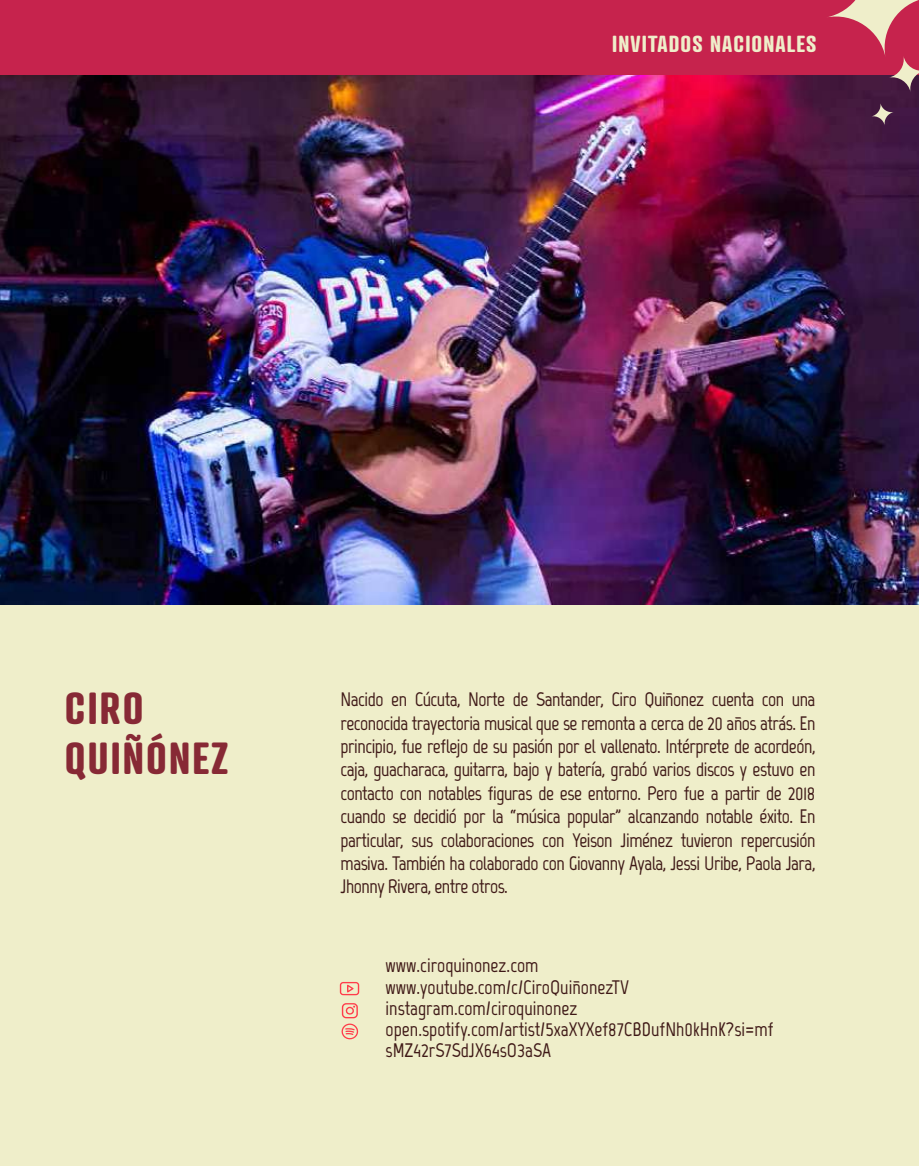
<style>
.page{position:relative;width:919px;height:1166px;background:#fff}
.page>*{position:absolute;margin:0;border:0;box-sizing:border-box;transform-origin:0 0}
.t1{font:700 43.5px/49.5px "Atrament";letter-spacing:.05em;color:#872935}
.t2{font:700 22.5px "Atrament";letter-spacing:.05em;color:#efeeca}
.t3{font:700 19.5px/23.4px "Marvel";color:#3f1917;text-align:justify}
</style>
<div class="page">
<div style="left:0;top:0;width:918px;height:1166px;background:#efeeca"></div>
<svg style="left:339px;top:982px;width:20px;height:13px"></svg>
<svg style="left:341px;top:1003px;width:17px;height:37px"></svg>
<img style="left:0;top:75px;width:918px;height:530px">
<div style="left:0;top:0;width:918px;height:75px;background:#c6234d"></div>
<svg style="left:825px;top:0;width:93px;height:93px"></svg>
<svg style="left:870px;top:103px;width:23px;height:23px"></svg>
<p class="t2" style="left:612px;top:29px;width:205px">INVITADOS NACIONALES</p>
<h1 class="t1" style="left:65px;top:683px;width:165px">CIRO<br>QUIÑÓNEZ</h1>
<p class="t3" style="left:340px;top:688px;width:476px">Nacido en Cúcuta, Norte de Santander, Ciro Quiñonez cuenta con una reconocida trayectoria musical que se remonta a cerca de 20 años atrás. En principio, fue reflejo de su pasión por el vallenato. Intérprete de acordeón, caja, guacharaca, guitarra, bajo y batería, grabó varios discos y estuvo en contacto con notables figuras de ese entorno. Pero fue a partir de 2018 cuando se decidió por la “música popular” alcanzando notable éxito. En particular, sus colaboraciones con Yeison Jiménez tuvieron repercusión masiva. También ha colaborado con Giovanny Ayala, Jessi Uribe, Paola Jara, Jhonny Rivera, entre otros.</p>
<p class="t3" style="left:385px;top:955px;width:389px;line-height:21.3px;text-align:left">www.ciroquinonez.com www.youtube.com/c/CiroQuiñonezTV instagram.com/ciroquinonez open.spotify.com/artist/5xaXYXef87CBDufNh0kHnK?si=mf sMZ42rS7SdJX64sO3aSA</p>
</div>
